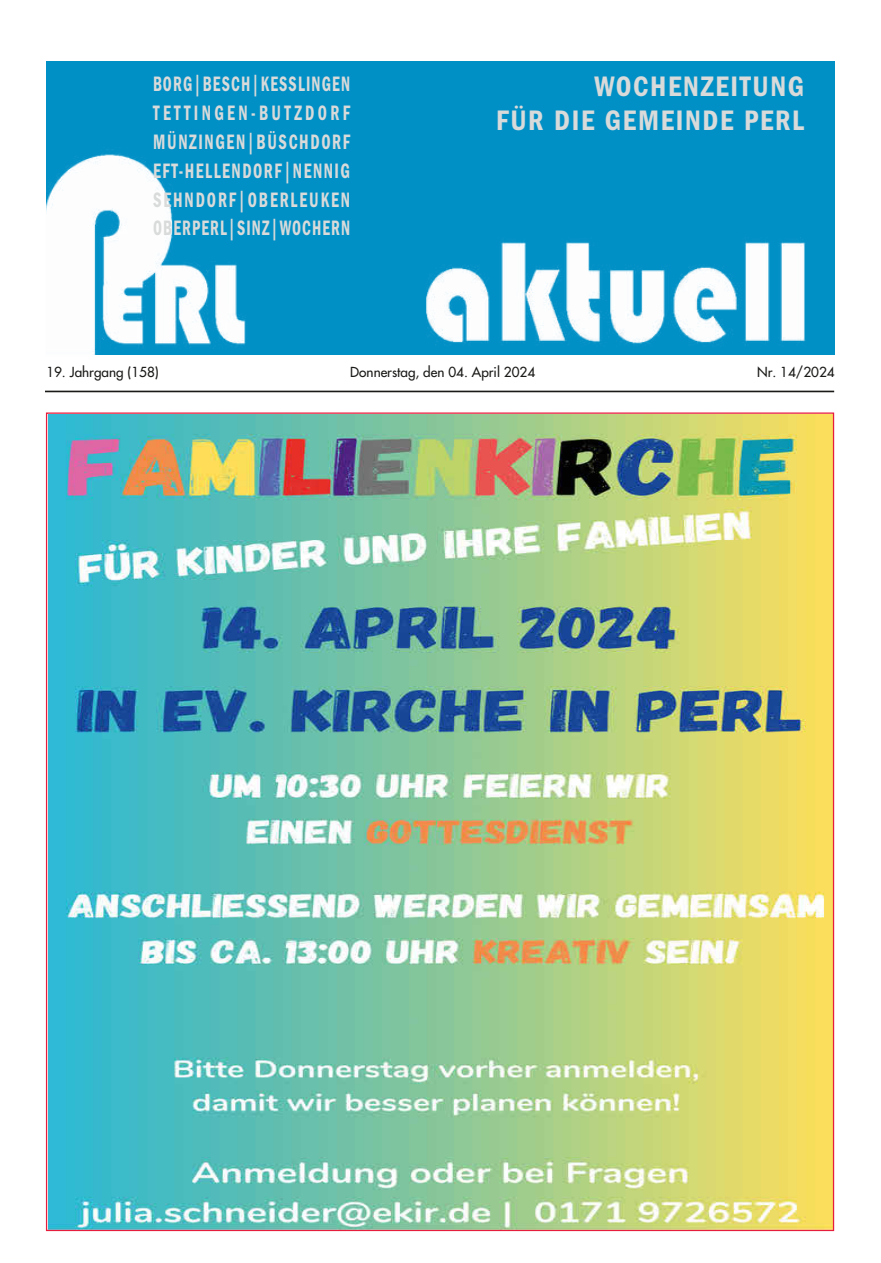
<style>
.page{position:relative;width:881px;height:1263px;background:#fff}
.page>*{position:absolute;margin:0;border:0;box-sizing:border-box;transform-origin:0 0}
.t1{font:600 condensed 29.25px/33.6px "Franklin Gothic LT";letter-spacing:.06em;color:#d9dada;text-align:right;scale:.96 1}
.t2{font:600 condensed 21.6px/29px "Franklin Gothic LT";letter-spacing:.09em;color:#d9dada;text-align:justify;scale:.74 1}
.t3{font:13.5px "Futura LT";color:#1a1a18}
.s1{font-weight:500}
</style>
<div class="page">
<hr style="left:46px;top:391px;width:787px;height:1px;background:#1a1a18">
<div style="left:46px;top:62px;width:787px;height:293px;background:#0190c6"></div>
<img style="left:46px;top:149px;width:200px;height:206px">
<img style="left:426px;top:237px;width:380px;height:108px">
<img style="left:49px;top:414px;width:782px;height:815px">
<p class="t2" style="left:153px;top:69px;width:268px">BORG<span class="s1">|</span>BESCH<span class="s1">|</span>KESSLINGEN TETTINGEN-BUTZDORF MÜNZINGEN<span class="s1">|</span>BÜSCHDORF EFT-HELLENDORF<span class="s1">|</span>NENNIG SEHNDORF<span class="s1">|</span>OBERLEUKEN OBERPERL<span class="s1">|</span>SINZ<span class="s1">|</span>WOCHERN</p>
<h1 class="t1" style="left:496px;top:70px;width:322px">WOCHENZEITUNG<br>FÜR DIE GEMEINDE PERL</h1>
<p class="t3" style="left:46px;top:364px;width:114px">19. Jahrgang (158)</p>
<p class="t3" style="left:350px;top:364px;width:186px">Donnerstag, den 04. April 2024</p>
<p class="t3" style="left:756px;top:364px;width:79px">Nr. 14/2024</p>
</div>
